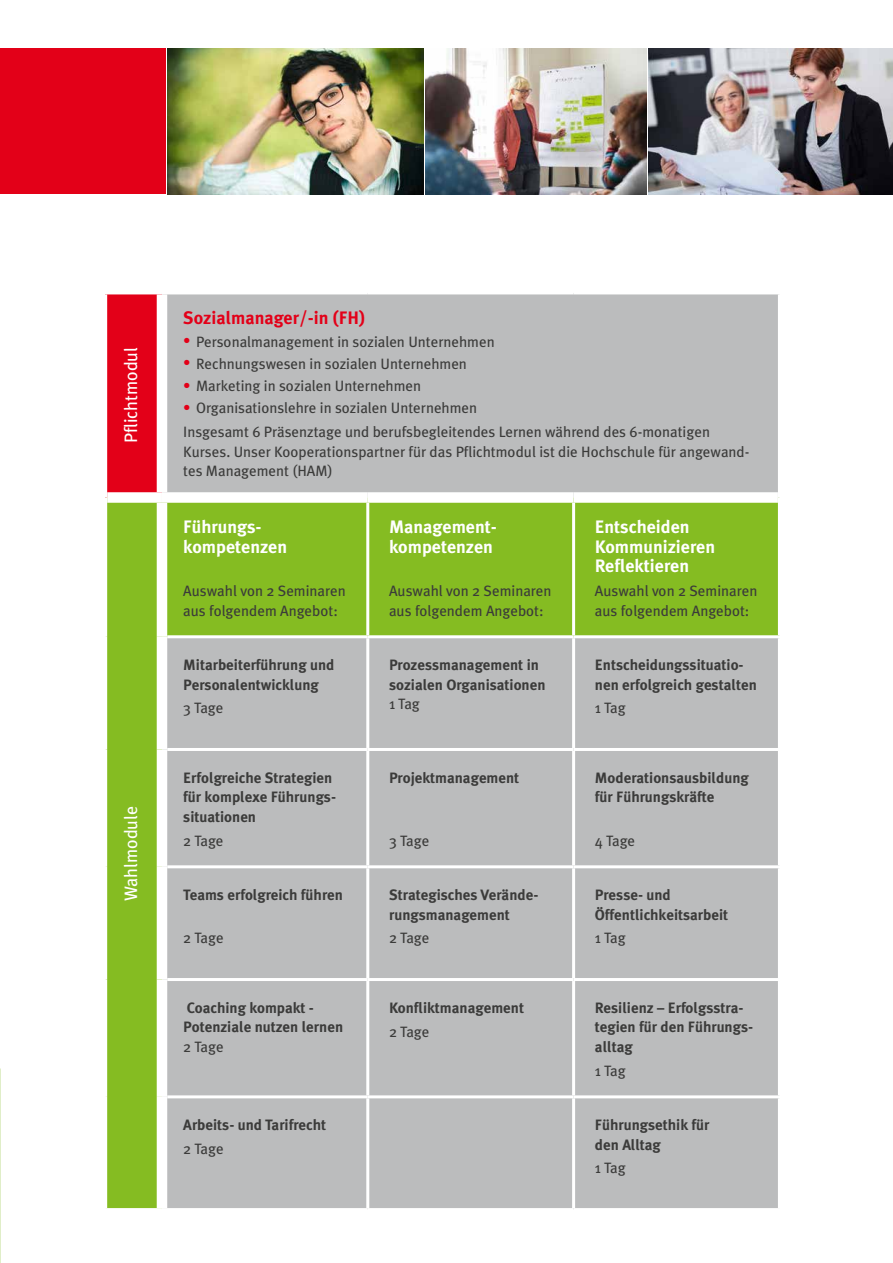
<style>
.page{position:relative;width:893px;height:1263px;background:#fff}
.page>*{position:absolute;margin:0;border:0;box-sizing:border-box;transform-origin:0 0}
.t1{font:700 18px/19.5px "Meta Plus";color:#fff}
.t2{font:18px "Meta Plus";color:#fff}
.t3{font:700 18px "Meta Plus";color:#e30018}
.t4{font:15px/19.5px "Meta Plus";color:#3b3b3a}
.t5{font:700 15px/19.5px "Meta Plus";color:#3b3b3a}
.s1{font-family:"Arial";font-size:21px;color:#e30018}
</style>
<div class="page">
<div style="left:0;top:49px;width:165px;height:145px;background:#e30018"></div>
<img style="left:167px;top:49px;width:256px;height:145px">
<img style="left:425px;top:49px;width:221px;height:145px">
<img style="left:649px;top:49px;width:244px;height:145px">
<div style="left:106px;top:293px;width:56px;height:204px;background:#e30018"></div>
<div style="left:167px;top:294px;width:611px;height:198px;background:#bbbcbd"></div>
<svg style="left:107px;top:503px;width:671px;height:705px;fill:#bbbcbd"></svg>
<hr style="left:104px;top:291px;width:58px;height:3px;background:#fff">
<hr style="left:104px;top:294px;width:3px;height:203px;background:#fff">
<div style="left:157px;top:294px;width:10px;height:198px;background:#fff"></div>
<div style="left:107px;top:492px;width:55px;height:11px;background:#fff"></div>
<div style="left:157px;top:503px;width:10px;height:134px;background:#fff"></div>
<div style="left:157px;top:637px;width:10px;height:112px;background:#fff"></div>
<div style="left:157px;top:749px;width:10px;height:118px;background:#fff"></div>
<div style="left:157px;top:867px;width:10px;height:112px;background:#fff"></div>
<div style="left:157px;top:979px;width:10px;height:118px;background:#fff"></div>
<hr style="left:366px;top:503px;width:3px;height:132px;background:#fff">
<hr style="left:572px;top:503px;width:3px;height:132px;background:#fff">
<hr style="left:167px;top:635px;width:201px;height:3px;background:#fff">
<hr style="left:368px;top:635px;width:206px;height:3px;background:#fff">
<hr style="left:366px;top:638px;width:3px;height:110px;background:#fff">
<hr style="left:574px;top:635px;width:207px;height:3px;background:#fff">
<hr style="left:572px;top:638px;width:3px;height:110px;background:#fff">
<hr style="left:167px;top:748px;width:201px;height:3px;background:#fff">
<hr style="left:368px;top:748px;width:206px;height:3px;background:#fff">
<hr style="left:366px;top:751px;width:3px;height:114px;background:#fff">
<hr style="left:574px;top:748px;width:207px;height:3px;background:#fff">
<hr style="left:572px;top:751px;width:3px;height:114px;background:#fff">
<hr style="left:167px;top:865px;width:201px;height:3px;background:#fff">
<hr style="left:368px;top:865px;width:206px;height:3px;background:#fff">
<hr style="left:366px;top:868px;width:3px;height:110px;background:#fff">
<hr style="left:574px;top:865px;width:207px;height:3px;background:#fff">
<hr style="left:572px;top:868px;width:3px;height:110px;background:#fff">
<hr style="left:167px;top:978px;width:201px;height:3px;background:#fff">
<hr style="left:368px;top:978px;width:206px;height:3px;background:#fff">
<hr style="left:366px;top:981px;width:3px;height:114px;background:#fff">
<hr style="left:574px;top:978px;width:207px;height:3px;background:#fff">
<hr style="left:572px;top:981px;width:3px;height:114px;background:#fff">
<hr style="left:167px;top:1095px;width:201px;height:3px;background:#fff">
<hr style="left:368px;top:1095px;width:206px;height:3px;background:#fff">
<hr style="left:366px;top:1098px;width:3px;height:110px;background:#fff">
<hr style="left:574px;top:1095px;width:207px;height:3px;background:#fff">
<hr style="left:572px;top:1098px;width:3px;height:110px;background:#fff">
<div style="left:157px;top:1097px;width:10px;height:111px;background:#fff"></div>
<p class="t2" style="left:121px;top:443px;width:98px;rotate:-90deg">Pflichtmodul</p>
<p class="t2" style="left:121px;top:901px;width:97px;rotate:-90deg">Wahlmodule</p>
<p class="t3" style="left:183px;top:308px;width:184px">Sozialmanager/-in (FH)</p>
<p class="t4" style="left:183px;top:332px;width:313px"><span class="s1">•</span> Personalmanagement in sozialen Unternehmen</p>
<p class="t4" style="left:183px;top:354px;width:285px"><span class="s1">•</span> Rechnungswesen in sozialen Unternehmen</p>
<p class="t4" style="left:183px;top:376px;width:239px"><span class="s1">•</span> Marketing in sozialen Unternehmen</p>
<p class="t4" style="left:183px;top:396px;width:528px;line-height:23.7px"><span class="s1">•</span> Organisationslehre in sozialen Unternehmen<br>Insgesamt 6 Präsenztage und berufsbegleitendes Lernen während des 6-monatigen</p>
<p class="t4" style="left:183px;top:442px;width:568px">Kurses. Unser Kooperationspartner für das Pflichtmodul ist die Hochschule für angewand&shy;tes Management (HAM)</p>
<p class="t1" style="left:183px;top:517px;width:105px">Führungs&shy;kompetenzen</p>
<p class="t4" style="left:183px;top:581px;width:164px">Auswahl von 2 Seminaren aus folgendem Angebot:</p>
<p class="t5" style="left:183px;top:655px;width:153px">Mitarbeiterführung und<br>Personalentwicklung</p>
<p class="t4" style="left:183px;top:698px;width:42px">3 Tage</p>
<p class="t5" style="left:183px;top:768px;width:154px">Erfolgreiche Strategien für komplexe Führungs&shy;situationen</p>
<p class="t4" style="left:183px;top:830px;width:42px">2 Tage</p>
<p class="t5" style="left:183px;top:885px;width:161px">Teams erfolgreich führen</p>
<p class="t4" style="left:183px;top:928px;width:42px">2 Tage</p>
<p class="t5" style="left:183px;top:998px;width:161px">Coaching kompakt -<br>Potenziale nutzen lernen</p>
<p class="t4" style="left:183px;top:1037px;width:42px">2 Tage</p>
<p class="t5" style="left:183px;top:1115px;width:144px">Arbeits- und Tarifrecht</p>
<p class="t4" style="left:183px;top:1139px;width:42px">2 Tage</p>
<p class="t1" style="left:389px;top:517px;width:109px">Management&shy;kompetenzen</p>
<p class="t4" style="left:389px;top:581px;width:164px">Auswahl von 2 Seminaren aus folgendem Angebot:</p>
<p class="t5" style="left:389px;top:655px;width:158px">Prozessmanagement in sozialen Organisationen</p>
<p class="t4" style="left:389px;top:694px;width:32px">1 Tag</p>
<p class="t5" style="left:389px;top:768px;width:132px">Projektmanagement</p>
<p class="t4" style="left:389px;top:830px;width:42px">3 Tage</p>
<p class="t5" style="left:389px;top:885px;width:151px">Strategisches Verände&shy;rungsmanagement</p>
<p class="t4" style="left:389px;top:928px;width:42px">2 Tage</p>
<p class="t5" style="left:389px;top:998px;width:136px">Konfliktmanagement</p>
<p class="t4" style="left:389px;top:1021px;width:42px">2 Tage</p>
<p class="t1" style="left:595px;top:517px;width:122px">Entscheiden<br>Kommunizieren<br>Reflektieren</p>
<p class="t4" style="left:595px;top:581px;width:164px">Auswahl von 2 Seminaren aus folgendem Angebot:</p>
<p class="t5" style="left:595px;top:655px;width:163px">Entscheidungssituatio&shy;nen erfolgreich gestalten</p>
<p class="t4" style="left:595px;top:698px;width:32px">1 Tag</p>
<p class="t5" style="left:595px;top:768px;width:155px">Moderationsausbildung für Führungskräfte</p>
<p class="t4" style="left:595px;top:830px;width:42px">4 Tage</p>
<p class="t5" style="left:595px;top:885px;width:135px">Presse- und<br>Öffentlichkeitsarbeit</p>
<p class="t4" style="left:595px;top:928px;width:32px">1 Tag</p>
<p class="t5" style="left:595px;top:998px;width:160px">Resilienz – Erfolgsstra&shy;tegien für den Führungs&shy;alltag</p>
<p class="t4" style="left:595px;top:1060px;width:32px">1 Tag</p>
<p class="t5" style="left:595px;top:1115px;width:116px">Führungsethik für den Alltag</p>
<p class="t4" style="left:595px;top:1158px;width:32px">1 Tag</p>
</div>
